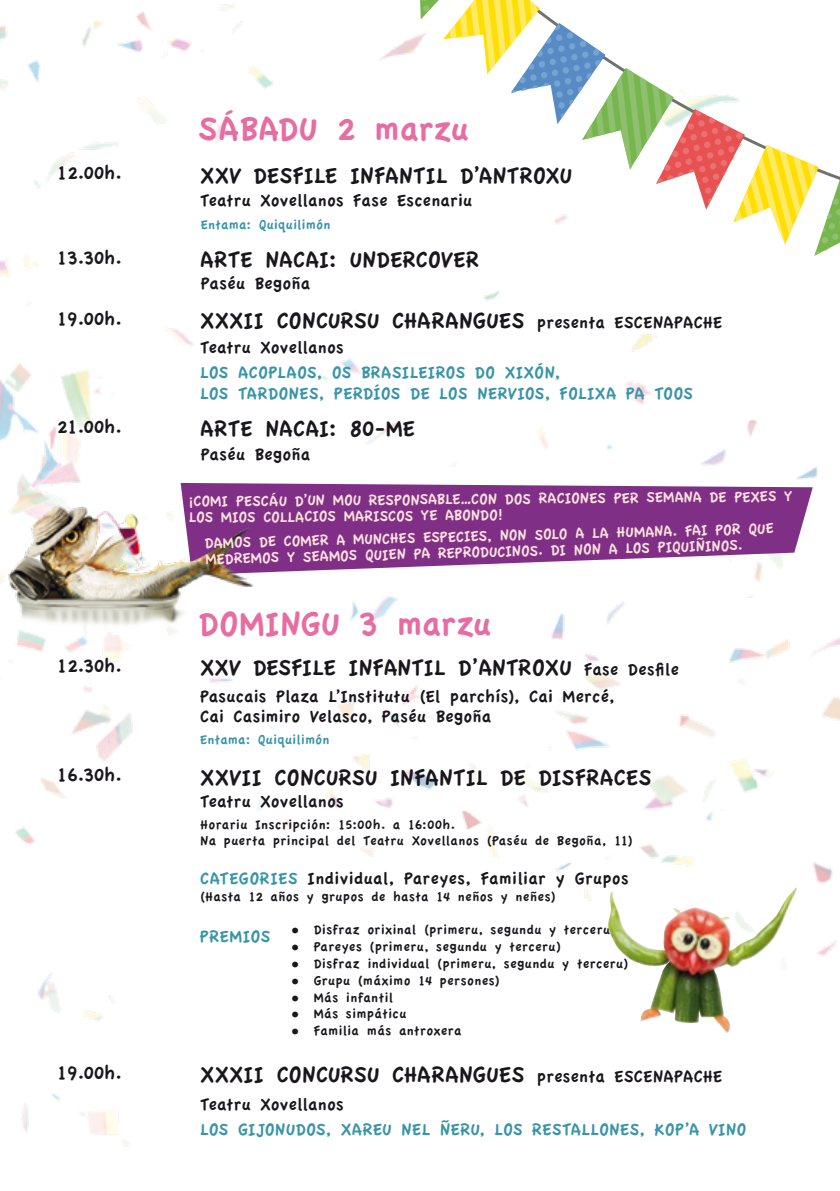
<style>
.page{position:relative;width:840px;height:1191px;background:#fff}
.page>*{position:absolute;margin:0;border:0;box-sizing:border-box;transform-origin:0 0}
.t1{font:36px "Apple Casual";letter-spacing:-.005em;color:#e76ca1}
.t2{font:24px "Apple Casual";letter-spacing:.005em;color:#1a171c}
.t3{font:20px "Apple Casual";color:#1a171c}
.t4{font:18px/20px "Apple Casual";letter-spacing:.01em;color:#1a171c}
.t5{font:18px/21.6px "Apple Casual";letter-spacing:.015em;color:#3894a8}
.t6{font:16px/17.2px "Apple Casual";letter-spacing:-.015em;color:#fbe1de}
.t7{font:14px/16.8px "Apple Casual";letter-spacing:.03em;color:#1a171c}
.t8{font:14px "Apple Casual";letter-spacing:.015em;color:#3894a8}
.s1{font-size:18px}
.s2{color:#3894a8}
</style>
<div class="page">
<img style="left:0;top:4px;width:839px;height:1143px">
<svg style="left:320px;top:4px;width:59px;height:213px"></svg>
<svg style="left:379px;top:0;width:461px;height:273px"></svg>
<svg style="left:180px;top:483px;width:632px;height:92px;fill:#802f86"></svg>
<img style="left:607px;top:887px;width:189px;height:146px">
<img style="left:0;top:497px;width:257px;height:138px">
<h1 class="t1" style="left:198px;top:110px;width:271px">SÁBADU 2 marzu</h1>
<h3 class="t3" style="left:57px;top:162px;width:66px">12.00h.</h3>
<h2 class="t2" style="left:200px;top:162px;width:373px">XXV DESFILE INFANTIL D’ANTROXU</h2>
<p class="t4" style="left:200px;top:191px;width:273px">Teatru Xovellanos Fase Escenariu</p>
<p class="t8" style="left:201px;top:217px;width:131px">Entama: Quiquilimón</p>
<h3 class="t3" style="left:57px;top:247px;width:66px">13.30h.</h3>
<h2 class="t2" style="left:200px;top:246px;width:280px">ARTE NACAI: UNDERCOVER</h2>
<p class="t4" style="left:201px;top:273px;width:111px">Paséu Begoña</p>
<h3 class="t3" style="left:57px;top:308px;width:66px">19.00h.</h3>
<h2 class="t2" style="left:200px;top:308px;width:523px">XXXII CONCURSU CHARANGUES <span class="s1">presenta ESCENAPACHE</span></h2>
<p class="t5" style="left:200px;top:361px;width:494px">LOS ACOPLAOS, OS BRASILEIROS DO XIXÓN,<br>LOS TARDONES, PERDÍOS DE LOS NERVIOS, FOLIXA PA TOOS</p>
<p class="t4" style="left:200px;top:338px;width:145px">Teatru Xovellanos</p>
<h3 class="t3" style="left:57px;top:416px;width:66px">21.00h.</h3>
<h2 class="t2" style="left:200px;top:415px;width:216px">ARTE NACAI: 80-ME</h2>
<p class="t4" style="left:201px;top:445px;width:111px">Paséu Begoña</p>
<p class="t6" style="left:188px;top:491px;width:605px">¡COMI PESCÁU D’UN MOU RESPONSABLE…CON DOS RACIONES PER SEMANA DE PEXES Y<br>LOS MIOS COLLACIOS MARISCOS YE ABONDO!</p>
<p class="t6" style="left:205px;top:533px;width:570px;line-height:16px;rotate:-1deg">DAMOS DE COMER A MUNCHES ESPECIES, NON SOLO A LA HUMANA. FAI POR QUE<br>MEDREMOS Y SEAMOS QUIEN PA REPRODUCINOS. DI NON A LOS PIQUIÑINOS.</p>
<h1 class="t1" style="left:198px;top:605px;width:294px">DOMINGU 3 marzu</h1>
<h3 class="t3" style="left:57px;top:655px;width:66px">12.30h.</h3>
<h2 class="t2" style="left:200px;top:654px;width:480px">XXV DESFILE INFANTIL D’ANTROXU <span class="s1">Fase Desfile</span></h2>
<h3 class="t3" style="left:57px;top:764px;width:66px">16.30h.</h3>
<p class="t4" style="left:200px;top:687px;width:415px">Pasucais Plaza L’Institutu (El parchís), Cai Mercé,<br>Cai Casimiro Velasco, Paséu Begoña</p>
<p class="t8" style="left:200px;top:732px;width:131px">Entama: Quiquilimón</p>
<h2 class="t2" style="left:200px;top:764px;width:452px">XXVII CONCURSU INFANTIL DE DISFRACES</h2>
<p class="t4" style="left:200px;top:792px;width:145px">Teatru Xovellanos</p>
<p class="t7" style="left:200px;top:816px;width:433px">Horariu Inscripción: 15:00h. a 16:00h.<br>Na puerta principal del Teatru Xovellanos (Paséu de Begoña, 11)</p>
<p class="t4" style="left:200px;top:868px;width:430px"><span class="s2">CATEGORIES</span> Individual, Pareyes, Familiar y Grupos</p>
<p class="t7" style="left:200px;top:888px;width:356px">(Hasta 12 años y grupos de hasta 14 neños y neñes)</p>
<p class="t7" style="left:291px;top:922px;width:325px">• Disfraz orixinal (primeru, segundu y terceru)</p>
<p class="t7" style="left:291px;top:938px;width:271px">• Pareyes (primeru, segundu y terceru)</p>
<p class="t7" style="left:291px;top:955px;width:338px">• Disfraz individual (primeru, segundu y terceru)</p>
<p class="t7" style="left:291px;top:972px;width:210px">• Grupu (máximo 14 persones)</p>
<p class="t7" style="left:291px;top:989px;width:103px">• Más infantil</p>
<p class="t7" style="left:291px;top:1006px;width:117px">• Más simpáticu</p>
<p class="t7" style="left:291px;top:1022px;width:172px">• Familia más antroxera</p>
<p class="t5" style="left:200px;top:926px;width:72px">PREMIOS</p>
<h3 class="t3" style="left:57px;top:1062px;width:66px">19.00h.</h3>
<h2 class="t2" style="left:200px;top:1062px;width:523px">XXXII CONCURSU CHARANGUES <span class="s1">presenta ESCENAPACHE</span></h2>
<p class="t4" style="left:200px;top:1094px;width:145px">Teatru Xovellanos</p>
<p class="t5" style="left:200px;top:1118px;width:547px">LOS GIJONUDOS, XAREU NEL ÑERU, LOS RESTALLONES, KOP’A VINO</p>
</div>
